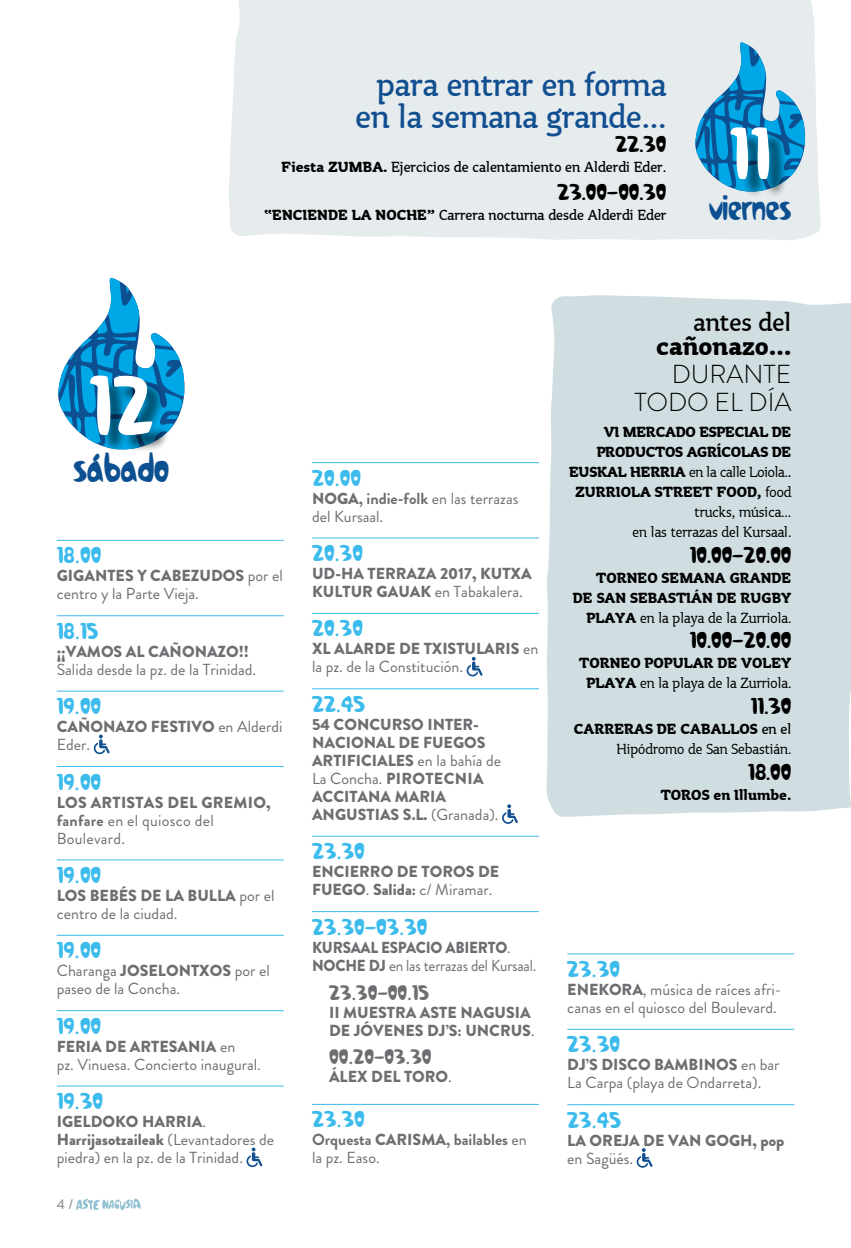
<style>
.page{position:relative;width:851px;height:1248px;background:#fff}
.page>*{position:absolute;margin:0;border:0;box-sizing:border-box;transform-origin:0 0}
.t1{font:88.4px "Pagode Font";color:#fff;scale:.9 1}
.t2{font:76.8px "Pagode Font";color:#fff;scale:.9 1}
.t3{font:42.4px "Pagode Font";color:#0d5091;scale:.8 1}
.t4{font:36.8px "Pagode Font";color:#0d5091;scale:.8 1}
.t5{font:36px/32px "Tyke ITC";color:#114f90;text-align:center}
.t6{font:700 28px "Tyke ITC";color:#000}
.t7{font:28px "Tyke ITC";color:#000}
.t8{font:300 26px/28px "Brandon Grotesque";color:#000;text-align:right}
.t9{font:24px "Pagode Font";color:#3cbbec}
.t10{font:24px "Pagode Font";color:#000}
.t11{font:22px "Pagode Font";color:#6d6e71}
.t12{font:16px/18px "Brandon Grotesque";color:#6d6e71}
.t13{font:900 16px/18px "Brandon Grotesque";color:#6d6e71}
.t14{font:700 16px/20px "Tyke ITC";color:#000;text-align:right}
.t15{font:16px "Tyke ITC";color:#000}
.t16{font:900 16px/18px "Brandon Grotesque";color:#6d6e71;scale:.95 1}
.t17{font:300 16px/20px "Tyke ITC";color:#000;text-align:right}
.t18{font:700 16px/18px "Brandon Grotesque";color:#6d6e71}
.t19{font:500 14px "Brandon Grotesque";color:#939598}
.s1{font-weight:700}
.s2{font-family:"Brandon Grotesque"}
.s3{font-weight:900}
.s4{font-weight:400}
.s5{font-weight:300}
</style>
<div class="page">
<svg style="left:76px;top:1198px;width:65px;height:12px"></svg>
<div style="left:229px;top:0;width:591px;height:240px;background:#e6ecee"></div>
<div style="left:546px;top:295px;width:304px;height:521px;background:#d0dee2"></div>
<hr style="left:57px;top:540px;width:226px;height:1px;background:#3cbbec">
<hr style="left:57px;top:615px;width:226px;height:1px;background:#3cbbec">
<hr style="left:57px;top:690px;width:226px;height:1px;background:#3cbbec">
<hr style="left:57px;top:766px;width:226px;height:1px;background:#3cbbec">
<hr style="left:57px;top:859px;width:226px;height:1px;background:#3cbbec">
<hr style="left:57px;top:934px;width:226px;height:1px;background:#3cbbec">
<hr style="left:57px;top:1010px;width:226px;height:1px;background:#3cbbec">
<hr style="left:57px;top:1085px;width:226px;height:1px;background:#3cbbec">
<svg style="left:94px;top:734px;width:16px;height:20px"></svg>
<svg style="left:246px;top:1147px;width:16px;height:19px"></svg>
<hr style="left:567px;top:953px;width:227px;height:1px;background:#3cbbec">
<hr style="left:567px;top:1028px;width:227px;height:1px;background:#3cbbec">
<hr style="left:567px;top:1104px;width:227px;height:1px;background:#3cbbec">
<svg style="left:636px;top:1148px;width:16px;height:19px"></svg>
<hr style="left:312px;top:462px;width:227px;height:1px;background:#3cbbec">
<hr style="left:312px;top:537px;width:227px;height:1px;background:#3cbbec">
<hr style="left:312px;top:613px;width:227px;height:1px;background:#3cbbec">
<hr style="left:312px;top:688px;width:227px;height:1px;background:#3cbbec">
<hr style="left:312px;top:835px;width:227px;height:1px;background:#3cbbec">
<hr style="left:312px;top:911px;width:227px;height:1px;background:#3cbbec">
<hr style="left:312px;top:1103px;width:227px;height:1px;background:#3cbbec">
<svg style="left:466px;top:656px;width:16px;height:20px"></svg>
<svg style="left:502px;top:804px;width:16px;height:19px"></svg>
<svg style="left:693px;top:40px;width:115px;height:161px;background:#80bcdb"></svg>
<div style="left:735px;top:132px;width:53px;height:66px;background:#000;opacity:.5"></div>
<svg style="left:58px;top:278px;width:127px;height:165px"></svg>
<div style="left:94px;top:379px;width:76px;height:74px;background:#000;opacity:.5"></div>
<h3 class="t5" style="left:355px;top:69px;width:312px">para entrar en forma en la semana grande…</h3>
<h3 class="t10" style="left:615px;top:130px;width:52px">22.30</h3>
<p class="t15" style="left:281px;top:158px;width:386px"><span class="s1">Fiesta ZUMBA.</span> Ejercicios de calentamiento en Alderdi Eder.</p>
<h3 class="t10" style="left:557px;top:178px;width:111px">23.00-00.30</h3>
<p class="t15" style="left:264px;top:206px;width:404px"><span class="s1">“ENCIENDE LA NOCHE”</span> Carrera nocturna desde Alderdi Eder</p>
<h2 class="t2" style="left:729px;top:108px;width:47px">11</h2>
<h3 class="t4" style="left:709px;top:186px;width:103px">viernes</h3>
<h1 class="t1" style="left:89px;top:353px;width:72px">12</h1>
<h3 class="t3" style="left:74px;top:443px;width:120px">sábado</h3>
<h3 class="t9" style="left:57px;top:541px;width:46px">18<span class="s2">.</span>00</h3>
<p class="t12" style="left:57px;top:567px;width:227px"><span class="s3">GIGANTES Y CABEZUDOS</span> por el centro y la Parte Vieja.</p>
<h3 class="t9" style="left:57px;top:616px;width:43px">18<span class="s2">.</span>15</h3>
<p class="t13" style="left:57px;top:642px;width:194px">¡¡VAMOS AL CAÑONAZO!!</p>
<p class="t12" style="left:57px;top:660px;width:201px">Salida desde la pz. de la Trinidad.</p>
<h3 class="t9" style="left:57px;top:691px;width:46px">19<span class="s2">.</span>00</h3>
<p class="t13" style="left:57px;top:717px;width:227px">CAÑONAZO FESTIVO <span class="s4">en Alderdi<br>Eder.</span></p>
<h3 class="t9" style="left:57px;top:767px;width:46px">19<span class="s2">.</span>00</h3>
<p class="t12" style="left:57px;top:793px;width:215px"><span class="s3">LOS ARTISTAS DEL GREMIO, </span><span class="s1">fanfare</span> en el quiosco del<br>Boulevard.</p>
<h3 class="t9" style="left:57px;top:860px;width:46px">19<span class="s2">.</span>00</h3>
<p class="t12" style="left:57px;top:886px;width:219px"><span class="s3">LOS BEBÉS DE LA BULLA</span> por el centro de la ciudad.</p>
<h3 class="t9" style="left:57px;top:936px;width:46px">19<span class="s2">.</span>00</h3>
<p class="t12" style="left:57px;top:961px;width:214px">Charanga <span class="s3">JOSELONTXOS</span> por el paseo de la Concha.</p>
<h3 class="t9" style="left:57px;top:1011px;width:46px">19<span class="s2">.</span>00</h3>
<p class="t12" style="left:57px;top:1037px;width:206px"><span class="s3">FERIA DE ARTESANIA</span> en<br>pz. Vinuesa. Concierto inaugural.</p>
<h3 class="t9" style="left:57px;top:1086px;width:48px">19<span class="s2">.</span>30</h3>
<p class="t12" style="left:57px;top:1112px;width:219px"><span class="s3">IGELDOKO HARRIA</span>.<br><span class="s3">Harrijasotzaileak</span> (Levantadores de piedra) en la pz. de la Trinidad.</p>
<p class="t19" style="left:57px;top:1194px;width:18px">4/</p>
<h3 class="t9" style="left:312px;top:463px;width:51px">20<span class="s2">.</span>00</h3>
<p class="t12" style="left:312px;top:489px;width:208px"><span class="s3">NOGA</span><span class="s1">, indie-folk</span> en las terrazas del Kursaal.</p>
<h3 class="t9" style="left:312px;top:538px;width:52px">20<span class="s2">.</span>30</h3>
<p class="t13" style="left:312px;top:564px;width:221px">UD-HA TERRAZA 2017, KUTXA<br>KULTUR GAUAK <span class="s4">en Tabakalera.</span></p>
<h3 class="t9" style="left:312px;top:614px;width:52px">20<span class="s2">.</span>30</h3>
<p class="t12" style="left:312px;top:640px;width:228px"><span class="s3">XL ALARDE DE TXISTULARIS</span> en la pz. de la Constitución.</p>
<h3 class="t9" style="left:312px;top:689px;width:55px">22<span class="s2">.</span>45</h3>
<p class="t13" style="left:312px;top:715px;width:191px">54 CONCURSO INTER-<br>NACIONAL DE FUEGOS<br>ARTIFICIALES <span class="s4">en la bahía de<br>La Concha.</span> Pirotecnia<br>ACCITANA MARIA<br>ANGUSTIAS S.L. <span class="s4">(Granada).</span></p>
<h3 class="t9" style="left:312px;top:837px;width:54px">23<span class="s2">.</span>30</h3>
<p class="t13" style="left:312px;top:862px;width:189px">ENCIERRO DE TOROS DE<br>FUEGO<span class="s4">.</span> Salida: <span class="s4">c/ Miramar.</span></p>
<h3 class="t9" style="left:312px;top:912px;width:117px">23<span class="s2">.</span>30-03<span class="s2">.</span>30</h3>
<p class="t16" style="left:312px;top:938px;width:237px">KURSAAL ESPACIO ABIERTO<span class="s4">.<br></span>NOCHE DJ <span class="s4">en las terrazas del Kursaal.</span></p>
<h3 class="t11" style="left:329px;top:979px;width:101px">23<span class="s2">.</span>30-00<span class="s2">.</span>15</h3>
<p class="t13" style="left:329px;top:1003px;width:207px">II MUESTRA ASTE NAGUSIA<br>DE JÓVENES DJ’S: UNCRUS<span class="s4">.</span></p>
<h3 class="t11" style="left:329px;top:1043px;width:104px">00<span class="s2">.</span>20-03<span class="s2">.</span>30</h3>
<p class="t13" style="left:329px;top:1067px;width:124px">ÁLEX DEL TORO<span class="s4">.</span></p>
<h3 class="t9" style="left:312px;top:1105px;width:54px">23<span class="s2">.</span>30</h3>
<p class="t18" style="left:312px;top:1130px;width:216px">Orquesta <span class="s3">CARISMA</span>, bailables <span class="s4">en la pz. Easo.</span></p>
<h3 class="t7" style="left:693px;top:307px;width:99px">antes del</h3>
<h3 class="t6" style="left:656px;top:331px;width:137px">cañonazo…</h3>
<h3 class="t8" style="left:634px;top:360px;width:158px">DURANTE<br>TODO EL DÍA</h3>
<p class="t14" style="left:569px;top:422px;width:224px">VI MERCADO ESPECIAL DE<br>PRODUCTOS AGRÍCOLAS DE<br>EUSKAL HERRIA <span class="s5">en la calle Loiola.</span><span class="s4">.<br></span>ZURRIOLA STREET FOOD, <span class="s5">food trucks, música…<br>en las terrazas del Kursaal.</span></p>
<h3 class="t10" style="left:689px;top:540px;width:103px">10.00-20.00</h3>
<p class="t14" style="left:573px;top:567px;width:220px">TORNEO SEMANA GRANDE<br>DE SAN SEBASTIÁN DE RUGBY<br>PLAYA <span class="s5">en la playa de la Zurriola.</span></p>
<h3 class="t10" style="left:689px;top:626px;width:103px">10.00-20.00</h3>
<p class="t14" style="left:579px;top:653px;width:214px;text-align:center">TORNEO POPULAR DE VOLEY<br>PLAYA <span class="s5">en la playa de la Zurriola.</span></p>
<h3 class="t10" style="left:750px;top:692px;width:42px">11.30</h3>
<p class="t17" style="left:573px;top:719px;width:219px"><span class="s1">CARRERAS DE CABALLOS</span> <span class="s4">en el<br></span>Hipódromo de San Sebastián.</p>
<h3 class="t10" style="left:748px;top:757px;width:45px">18.00</h3>
<p class="t14" style="left:660px;top:785px;width:132px">TOROS en Illumbe.</p>
<h3 class="t9" style="left:567px;top:954px;width:54px">23<span class="s2">.</span>30</h3>
<p class="t12" style="left:567px;top:980px;width:216px"><span class="s3">ENEKORA</span>, música de raíces afri&shy;canas en el quiosco del Boulevard.</p>
<h3 class="t9" style="left:567px;top:1029px;width:54px">23<span class="s2">.</span>30</h3>
<p class="t12" style="left:567px;top:1055px;width:214px"><span class="s3">DJ’S DISCO BAMBINOS</span> en bar<br>La Carpa (playa de Ondarreta).</p>
<h3 class="t9" style="left:567px;top:1105px;width:55px">23<span class="s2">.</span>45</h3>
<p class="t13" style="left:567px;top:1131px;width:218px">LA OREJA DE VAN GOGH, pop</p>
<p class="t12" style="left:567px;top:1149px;width:67px">en Sagüés.</p>
</div>
